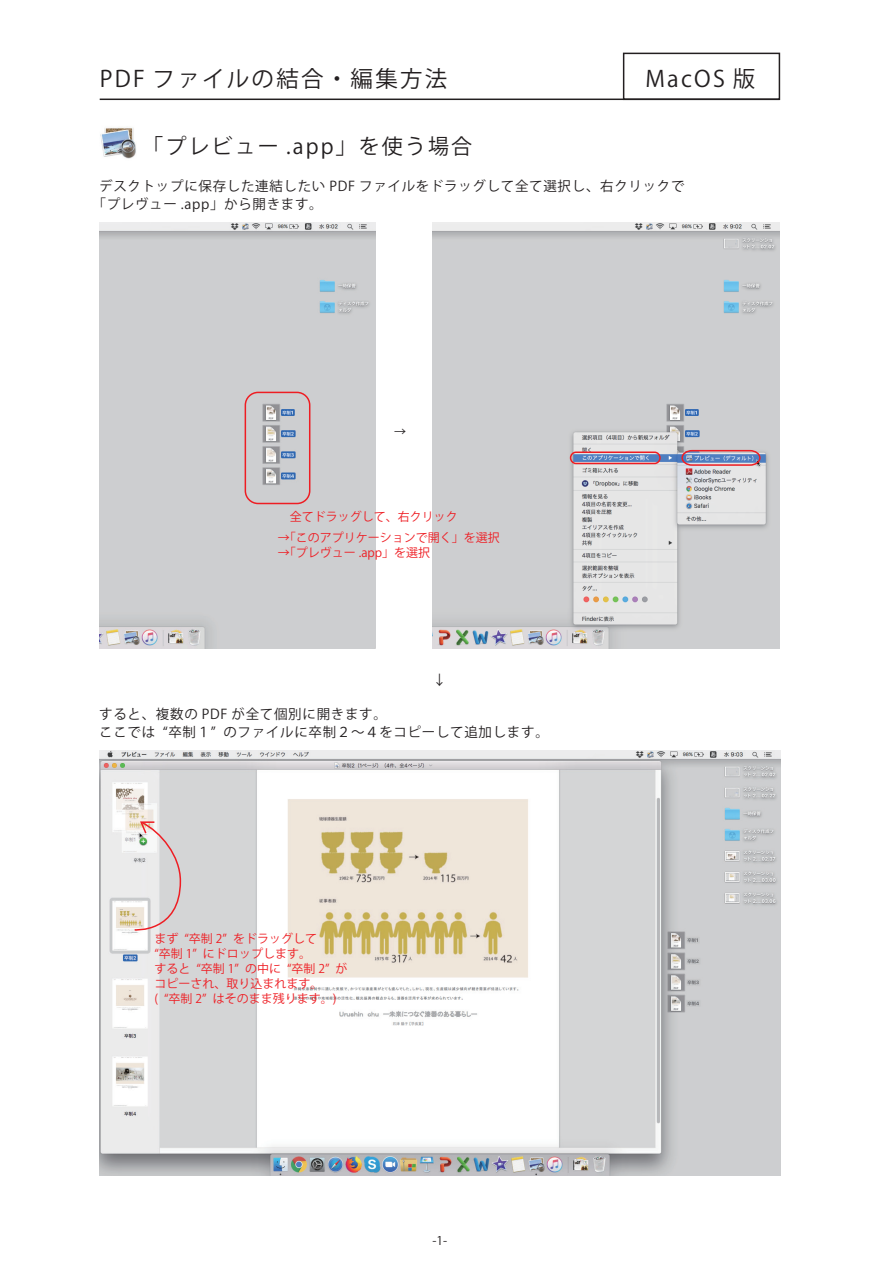
<style>
.page{position:relative;width:893px;height:1263px;background:#fff}
.page>*{position:absolute;margin:0;border:0;box-sizing:border-box;transform-origin:0 0}
.t1{font:22.5px "Koz Go Pr 6 N";letter-spacing:.1em;color:#231f20}
.t2{font:21px "Koz Go Pr 6 N";letter-spacing:.1em;color:#231f20}
.t3{font:13.5px/18px "Koz Go Pr 6 N";letter-spacing:.05em;color:#231f20}
.t4{font:12px/15px "Koz Go Pro";color:#ee1d23}
.t5{font:12px "Koz Go Pro";color:#231f20}
</style>
<div class="page">
<img style="left:100px;top:223px;width:276px;height:425px">
<img style="left:432px;top:223px;width:348px;height:425px">
<div style="left:570px;top:451px;width:91px;height:13px;border:2px solid #ee1d23;border-radius:5px"></div>
<svg style="left:681px;top:449px;width:80px;height:17px"></svg>
<div style="left:245px;top:392px;width:65px;height:112px;border:2px solid #ee1d23;border-radius:13px"></div>
<hr style="left:100px;top:99px;width:679px;height:1px;background:#231f20">
<div style="left:623px;top:53px;width:157px;height:47px;border:2px solid #231f20"></div>
<img style="left:100px;top:127px;width:36px;height:32px">
<img style="left:100px;top:750px;width:680px;height:426px">
<svg style="left:133px;top:820px;width:49px;height:113px"></svg>
<h1 class="t1" style="left:100px;top:66px;width:349px">PDF ファイルの結合・編集方法</h1>
<h1 class="t1" style="left:645px;top:66px;width:111px">MacOS 版</h1>
<h2 class="t2" style="left:142px;top:135px;width:331px">「プレビュー .app」を使う場合</h2>
<p class="t3" style="left:93px;top:178px;width:593px;text-indent:7px">デスクトップに保存した連結したい PDF ファイルをドラッグして全て選択し、右クリックで「プレヴュー .app」から開きます。</p>
<p class="t5" style="left:394px;top:423px;width:13px">→</p>
<p class="t4" style="left:278px;top:510px;width:181px">　全てドラッグして、右クリック</p>
<p class="t4" style="left:278px;top:531px;width:223px">→「このアプリケーションで開く」を選択</p>
<p class="t4" style="left:278px;top:546px;width:154px">→「プレヴュー .app」を選択</p>
<p class="t3" style="left:433px;top:671px;width:15px">↓</p>
<p class="t3" style="left:99px;top:705px;width:451px">すると、複数の PDF が全て個別に開きます。<br>ここでは “卒制１” のファイルに卒制２～４をコピーして追加します。</p>
<p class="t4" style="left:154px;top:931px;width:195px">まず “卒制 2” をドラッグして<br>“卒制 1” にドロップします。<br>すると “卒制 1” の中に “卒制 2” がコピーされ、取り込まれます。<br>( “卒制 2” はそのまま残ります。)</p>
<p class="t5" style="left:432px;top:1233px;width:16px">-1-</p>
</div>
